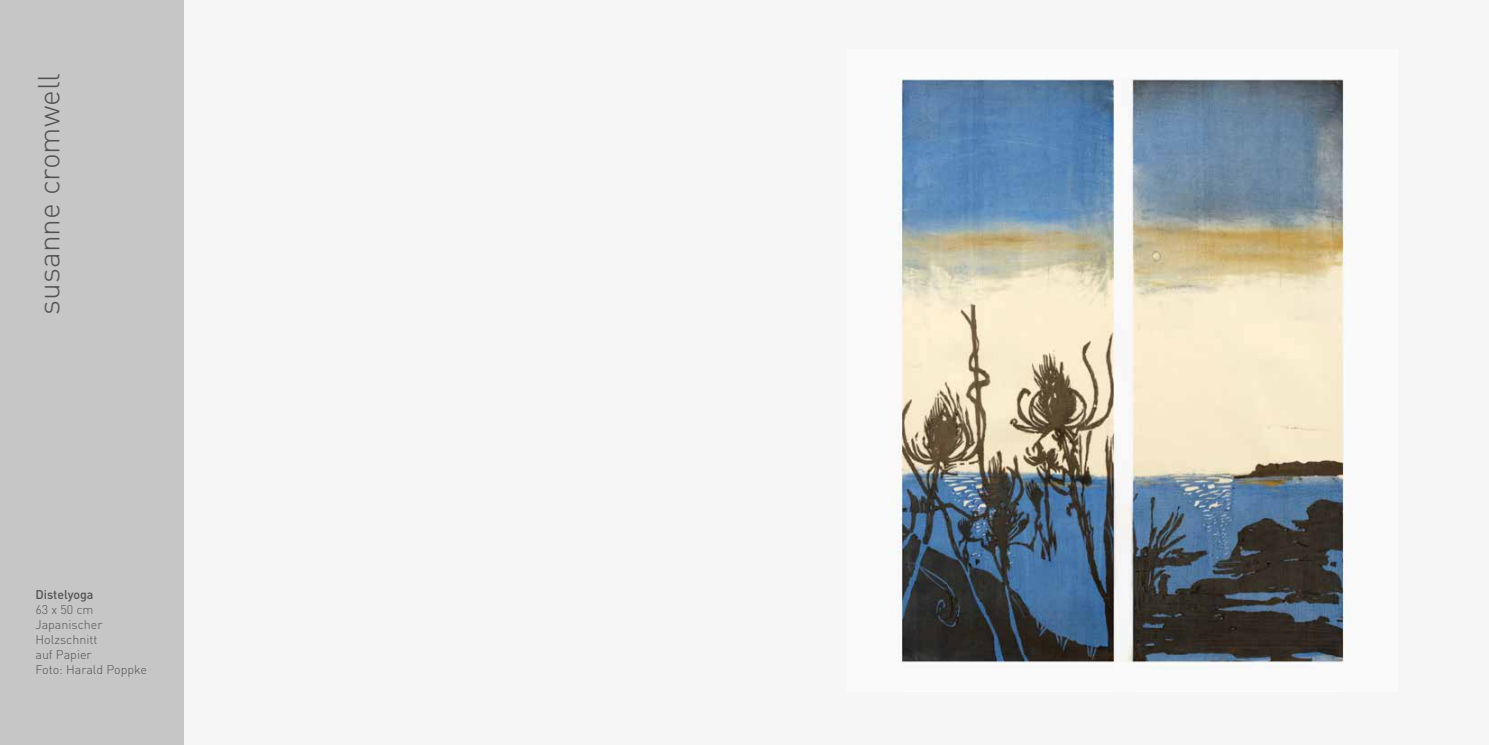
<style>
.page{position:relative;width:1489px;height:745px;background:#fff}
.page>*{position:absolute;margin:0;border:0;box-sizing:border-box;transform-origin:0 0}
.t1{font:300 30px "DIN";color:#525251}
.t2{font:300 12.5px/15px "DIN";color:#525251}
.t3{font:500 12.5px "DIN";color:#525251}
</style>
<div class="page">
<div style="left:0;top:0;width:744px;height:744px;background:#f6f6f6"></div>
<div style="left:0;top:0;width:184px;height:744px;background:#c6c6c6"></div>
<div style="left:726px;top:0;width:762px;height:744px;background:#f6f6f6"></div>
<img style="left:899px;top:78px;width:453px;height:588px">
<h1 class="t1" style="left:30px;top:314px;width:243px;rotate:-90deg">susanne cromwell</h1>
<p class="t3" style="left:35px;top:586px;width:60px">Distelyoga</p>
<p class="t2" style="left:35px;top:601px;width:113px">63 x 50 cm<br>Japanischer<br>Holzschnitt<br>auf Papier<br>Foto: Harald Poppke</p>
</div>
